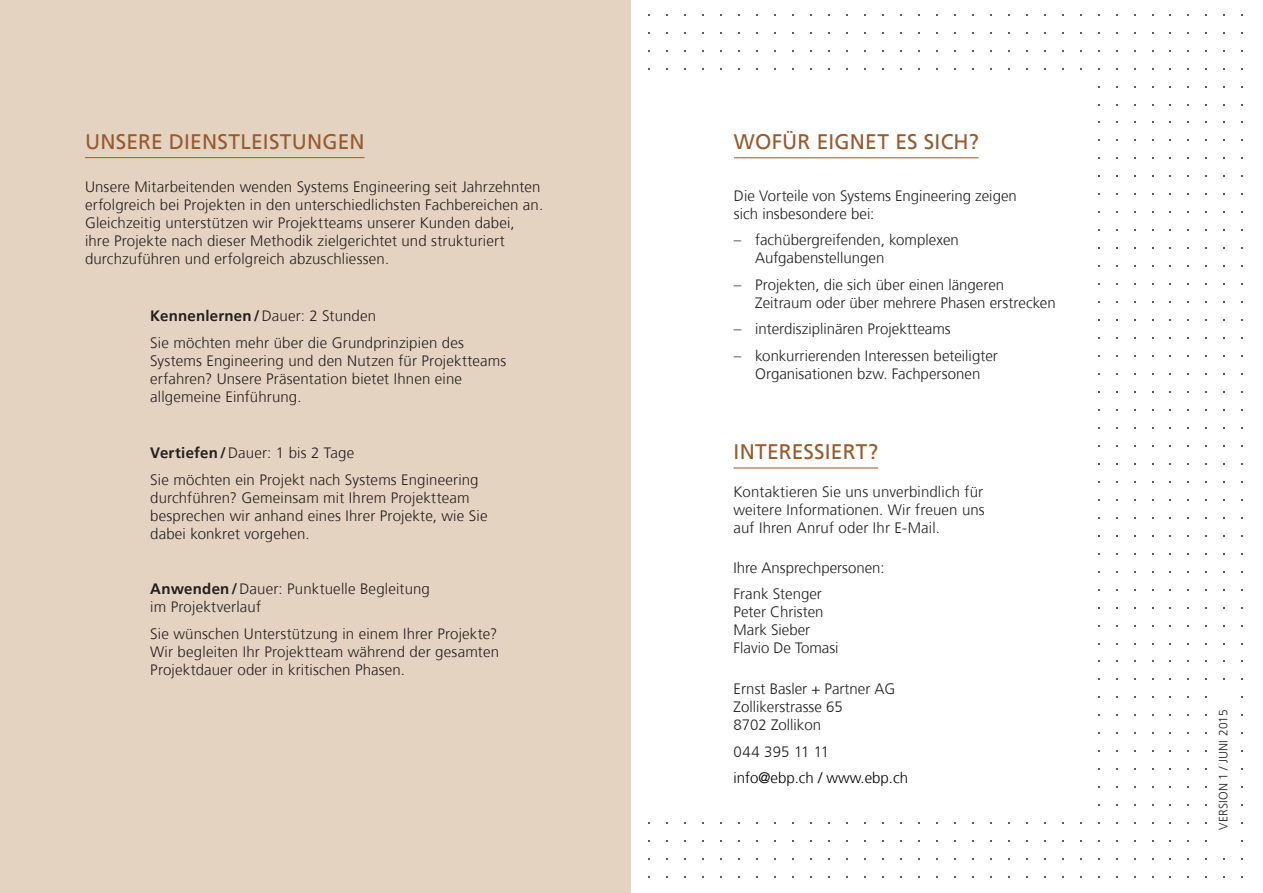
<style>
.page{position:relative;width:1263px;height:893px;background:#fff}
.page>*{position:absolute;margin:0;border:0;box-sizing:border-box;transform-origin:0 0}
.t1{font:21px "Frutiger";letter-spacing:.01em;color:#985b2d}
.t2{font:300 15px/18px "Frutiger";letter-spacing:.01em;color:#231f20}
.t3{font:300 15px "Frutiger";color:#000001}
.t4{font:300 12px "Frutiger";letter-spacing:.015em;color:#231f20}
.s1{font-weight:700}
</style>
<div class="page">
<hr style="left:733px;top:468px;width:145px;height:1px;background:#985b2d">
<hr style="left:734px;top:157px;width:245px;height:1px;background:#985b2d">
<div style="left:0;top:0;width:630px;height:893px;background:#e5d3c2"></div>
<hr style="left:85px;top:157px;width:279px;height:1px;background:#985b2d">
<h1 class="t1" style="left:85px;top:129px;width:281px">UNSERE DIENSTLEISTUNGEN</h1>
<p class="t2" style="left:85px;top:178px;width:460px">Unsere Mitarbeitenden wenden Systems Engineering seit Jahrzehnten erfolgreich bei Projekten in den unterschiedlichsten Fachbereichen an.<br>Gleichzeitig unterstützen wir Projektteams unserer Kunden dabei,<br>ihre Projekte nach dieser Methodik zielgerichtet und strukturiert durchzuführen und erfolgreich abzuschliessen.</p>
<p class="t2" style="left:150px;top:303px;width:315px;line-height:26.5px"><span class="s1">Kennenlernen/</span>Dauer: 2 Stunden<br>Sie möchten mehr über die Grundprinzipien des</p>
<p class="t2" style="left:150px;top:352px;width:358px">Systems Engineering und den Nutzen für Projektteams erfahren? Unsere Präsentation bietet Ihnen eine allgemeine Einführung.</p>
<p class="t2" style="left:150px;top:440px;width:330px;line-height:26.5px"><span class="s1">Vertiefen/</span>Dauer: 1 bis 2 Tage<br>Sie möchten ein Projekt nach Systems Engineering</p>
<p class="t2" style="left:150px;top:489px;width:339px">durchführen? Gemeinsam mit Ihrem Projektteam besprechen wir anhand eines Ihrer Projekte, wie Sie dabei konkret vorgehen.</p>
<p class="t2" style="left:150px;top:580px;width:281px"><span class="s1">Anwenden/</span>Dauer: Punktuelle Begleitung im Projektverlauf</p>
<p class="t2" style="left:150px;top:625px;width:350px;text-align:justify">Sie wünschen Unterstützung in einem Ihrer Projekte?<br>Wir begleiten Ihr Projektteam während der gesamten Projektdauer oder in kritischen Phasen.</p>
<h1 class="t1" style="left:734px;top:129px;width:246px">WOFÜR EIGNET ES SICH?</h1>
<p class="t2" style="left:734px;top:187px;width:284px">Die Vorteile von Systems Engineering zeigen sich insbesondere bei:</p>
<p class="t2" style="left:755px;top:231px;width:205px;text-indent:-21px">– fachübergreifenden, komplexen<br>Aufgabenstellungen</p>
<p class="t2" style="left:755px;top:276px;width:302px;text-indent:-21px">– Projekten, die sich über einen längeren<br>Zeitraum oder über mehrere Phasen erstrecken</p>
<p class="t2" style="left:734px;top:320px;width:218px">– interdisziplinären Projektteams</p>
<p class="t2" style="left:734px;top:347px;width:265px;text-align:center">– konkurrierenden Interessen beteiligter<br>Organisationen bzw. Fachpersonen</p>
<h1 class="t1" style="left:733px;top:439px;width:146px">INTERESSIERT?</h1>
<p class="t2" style="left:733px;top:483px;width:253px;text-align:justify">Kontaktieren Sie uns unverbindlich für weitere Informationen. Wir freuen uns auf Ihren Anruf oder Ihr E-Mail.</p>
<p class="t2" style="left:733px;top:555px;width:153px;line-height:26.5px">Ihre Ansprechpersonen:<br>Frank Stenger</p>
<p class="t2" style="left:733px;top:603px;width:107px">Peter Christen<br>Mark Sieber<br>Flavio De Tomasi</p>
<p class="t2" style="left:733px;top:680px;width:163px">Ernst Basler + Partner AG<br>Zollikerstrasse 65<br>8702 Zollikon</p>
<p class="t2" style="left:733px;top:743px;width:97px">044 395 11 11</p>
<p class="t3" style="left:733px;top:770px;width:176px">info@ebp.ch / www.ebp.ch</p>
<p class="t4" style="left:1216px;top:830px;width:122px;rotate:-90deg">VERSION 1 / JUNI 2015</p>
</div>
